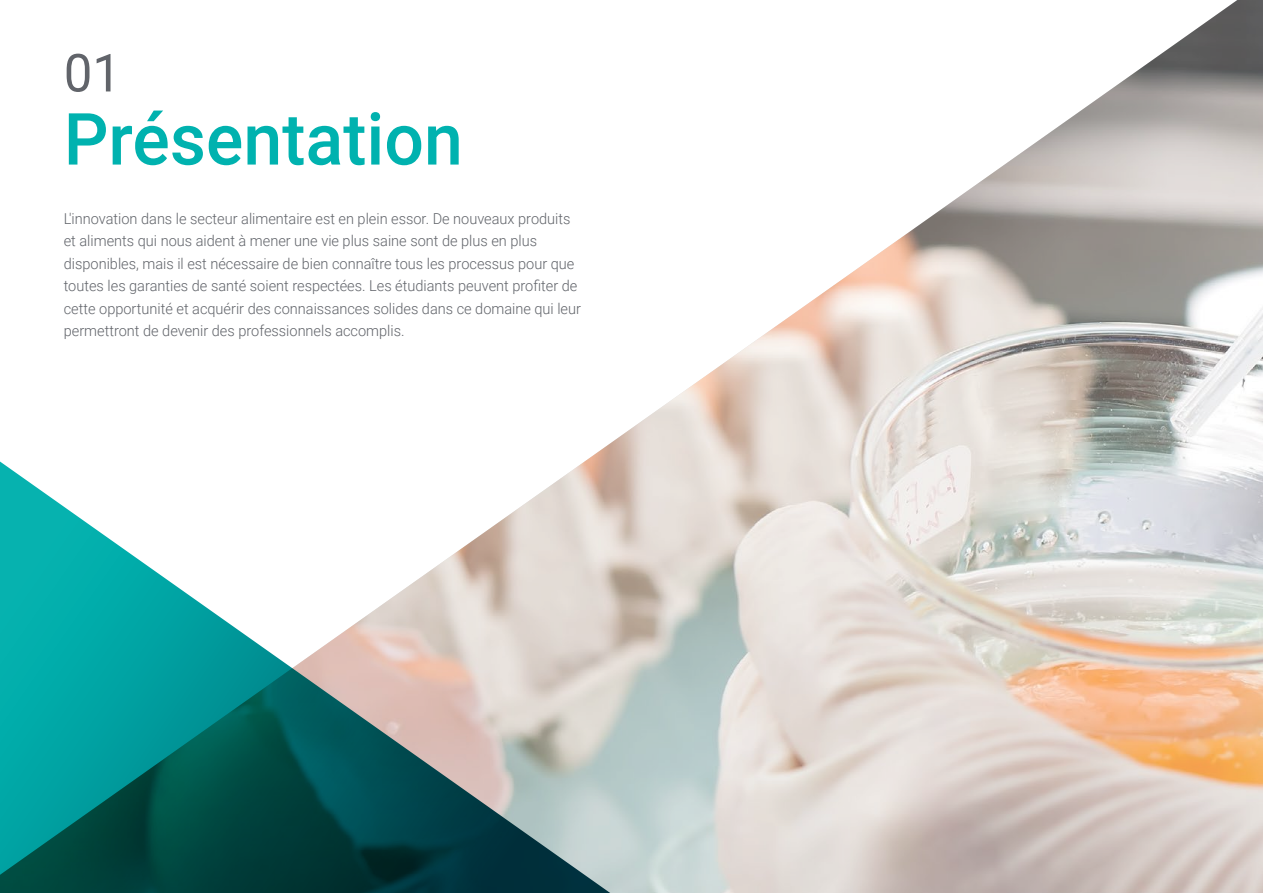
<style>
.page{position:relative;width:1263px;height:893px;background:#fff}
.page>*{position:absolute;margin:0;border:0;box-sizing:border-box;transform-origin:0 0}
.t1{font:500 72px "Roboto";color:#00b2af}
.t2{font:52.5px "Roboto";color:#61646a}
.t3{font:300 15px/22.5px "Roboto";color:#61646a}
</style>
<div class="page">
<img style="left:607px;top:0;width:656px;height:893px">
<svg style="left:0;top:446px;width:640px;height:447px"></svg>
<h2 class="t2" style="left:64px;top:36px;width:59px">01</h2>
<h1 class="t1" style="left:64px;top:89px;width:401px">Présentation</h1>
<p class="t3" style="left:64px;top:207px;width:519px">L'innovation dans le secteur alimentaire est en plein essor. De nouveaux produits et aliments qui nous aident à mener une vie plus saine sont de plus en plus disponibles, mais il est nécessaire de bien connaître tous les processus pour que toutes les garanties de santé soient respectées. Les étudiants peuvent profiter de cette opportunité et acquérir des connaissances solides dans ce domaine qui leur permettront de devenir des professionnels accomplis.</p>
</div>
